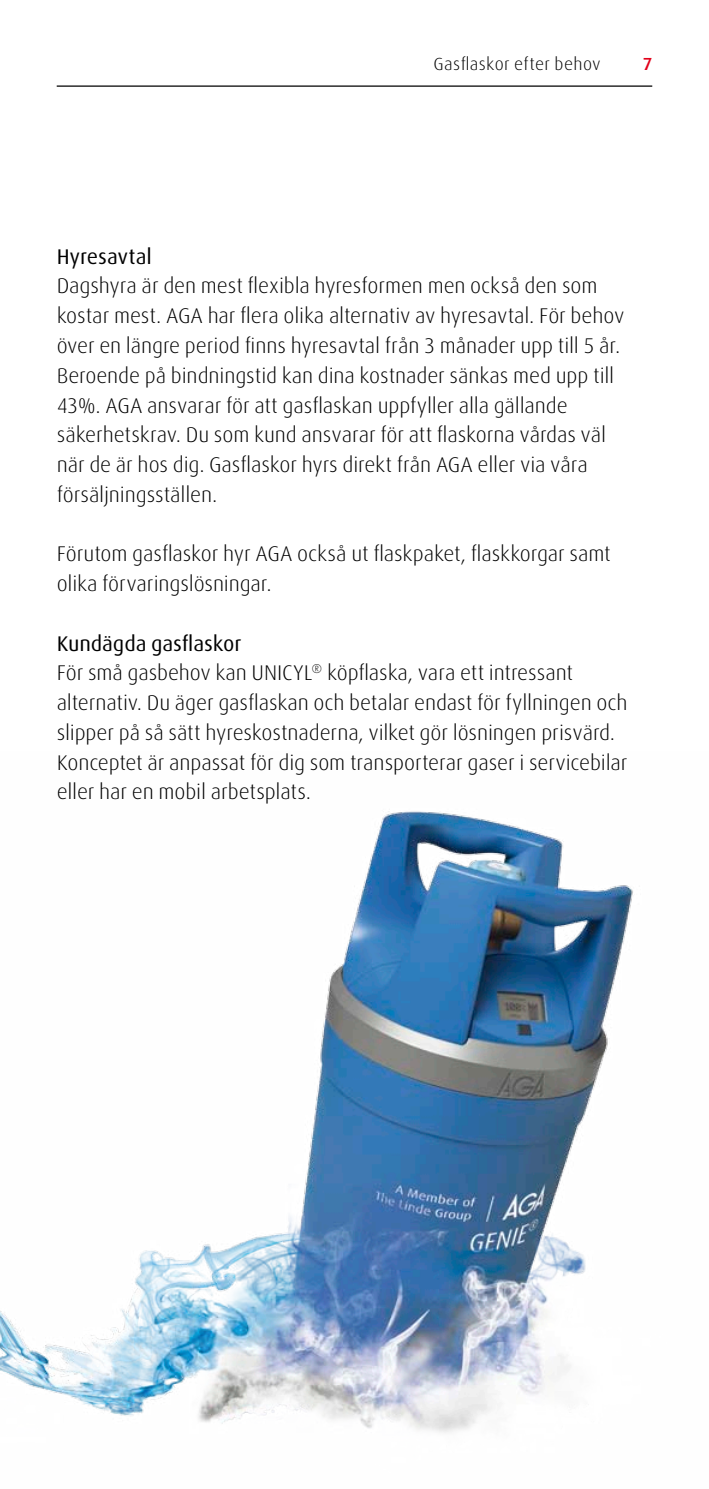
<style>
.page{position:relative;width:709px;height:1489px;background:#fff}
.page>*{position:absolute;margin:0;border:0;box-sizing:border-box;transform-origin:0 0}
.t1{font:300 21.25px/29.8px "Linde Dax Global";letter-spacing:-.005em;color:#000}
.t2{font:21.25px "Linde Dax Global";letter-spacing:-.005em;color:#000}
.t3{font:300 17.5px "Linde Dax Global";letter-spacing:.02em;color:#000}
.t4{font:500 17.5px "Linde Dax Global";color:#e2001a}
.s1{font-weight:400}
</style>
<div class="page">
<hr style="left:57px;top:85px;width:595px;height:2px;background:#000">
<img style="left:0;top:811px;width:633px;height:622px">
<p class="t3" style="left:433px;top:54px;width:169px">Gasflaskor efter behov</p>
<p class="t4" style="left:642px;top:54px;width:11px">7</p>
<p class="t2" style="left:57px;top:244px;width:97px">Hyresavtal</p>
<p class="t1" style="left:57px;top:271px;width:569px">Dagshyra är den mest flexibla hyresformen men också den som kostar mest. AGA har flera olika alternativ av hyresavtal. För behov över en längre period finns hyresavtal från 3 månader upp till 5 år.<br>Beroende på bindningstid kan dina kostnader sänkas med upp till 43%. AGA ansvarar för att gasflaskan uppfyller alla gällande säkerhetskrav. Du som kund ansvarar för att flaskorna vårdas väl när de är hos dig. Gasflaskor hyrs direkt från AGA eller via våra försäljningsställen.</p>
<p class="t1" style="left:57px;top:539px;width:556px">Förutom gasflaskor hyr AGA också ut flaskpaket, flaskkorgar samt olika förvaringslösningar.</p>
<p class="t1" style="left:57px;top:628px;width:572px"><span class="s1">Kundägda gasflaskor<br></span>För små gasbehov kan UNICYL<sup>®</sup> köpflaska, vara ett intressant alternativ. Du äger gasflaskan och betalar endast för fyllningen och slipper på så sätt hyreskostnaderna, vilket gör lösningen prisvärd.<br>Konceptet är anpassat för dig som transporterar gaser i servicebilar eller har en mobil arbetsplats.</p>
</div>
